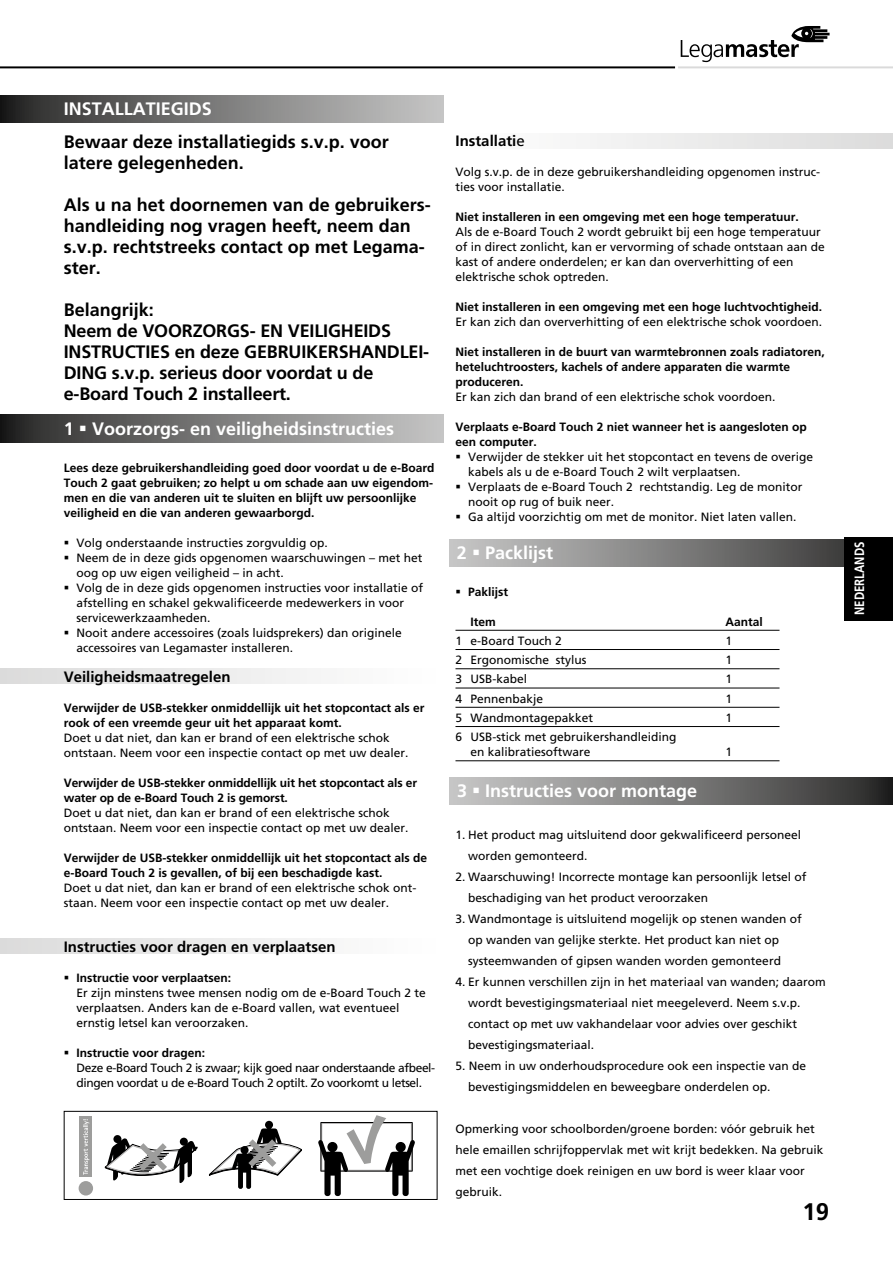
<style>
.page{position:relative;width:893px;height:1263px;background:#fff}
.page>*{position:absolute;margin:0;border:0;box-sizing:border-box;transform-origin:0 0}
.t1{font:700 24px "Frutiger LT Pro";color:#000}
.t2{font:700 18px/21px "Frutiger LT Pro";color:#000}
.t3{font:700 18px "Frutiger LT Pro";color:#fff}
.t4{font:700 15px "Frutiger LT Pro";color:#000}
.t5{font:700 13.5px "Frutiger LT Pro";color:#fff;scale:.85 1}
.t6{font:12px/15px "Frutiger LT Pro";color:#000}
.t7{font:700 12px/15px "Frutiger LT Pro";color:#000}
.t8{font:12px/15px "Frutiger LT Pro";letter-spacing:-.03em;color:#000}
.s1{font-weight:700}
.s2{font-weight:400}
</style>
<div class="page">
<svg style="left:590px;top:133px;width:303px;height:15px"></svg>
<svg style="left:0;top:669px;width:307px;height:15px"></svg>
<svg style="left:0;top:939px;width:307px;height:15px"></svg>
<hr style="left:0;top:66px;width:675px;height:2px;background:#000">
<hr style="left:678px;top:66px;width:215px;height:2px;background:#dadada">
<svg style="left:681px;top:26px;width:149px;height:36px"></svg>
<hr style="left:455px;top:630px;width:324px;height:1px;background:#000">
<hr style="left:455px;top:649px;width:324px;height:1px;background:#000">
<hr style="left:455px;top:668px;width:324px;height:1px;background:#000">
<hr style="left:455px;top:688px;width:324px;height:1px;background:#000">
<hr style="left:455px;top:707px;width:324px;height:1px;background:#000">
<hr style="left:455px;top:726px;width:324px;height:1px;background:#000">
<hr style="left:455px;top:760px;width:324px;height:1px;background:#000">
<div style="left:0;top:95px;width:444px;height:28px;background:linear-gradient(to right,#292827,#cbcbca)"></div>
<div style="left:0;top:415px;width:444px;height:27px;background:linear-gradient(to right,#292827,#cbcbca)"></div>
<svg style="left:449px;top:539px;width:396px;height:28px;background:#858584"></svg>
<svg style="left:105px;top:1135px;width:92px;height:48px"></svg>
<svg style="left:209px;top:1121px;width:93px;height:68px"></svg>
<svg style="left:318px;top:1115px;width:97px;height:81px"></svg>
<div style="left:80px;top:1116px;width:12px;height:61px;background:#9d9d9c"></div>
<div style="left:79px;top:1181px;width:14px;height:14px;background:#9d9d9c;border-radius:50%"></div>
<svg style="left:83px;top:1119px;width:6px;height:56px"></svg>
<div style="left:64px;top:1111px;width:373px;height:89px;border:1px solid #000"></div>
<div style="left:449px;top:777px;width:444px;height:28px;background:linear-gradient(to right,#ccc,#2b2b2a)"></div>
<div style="left:845px;top:537px;width:48px;height:83px;background:#000"></div>
<h2 class="t3" style="left:64px;top:98px;width:150px">INSTALLATIEGIDS</h2>
<h2 class="t2" style="left:64px;top:131px;width:327px">Bewaar deze installatiegids s.v.p. voor latere gelegenheden.</h2>
<h2 class="t2" style="left:64px;top:194px;width:369px">Als u na het doornemen van de gebruikers&shy;handleiding nog vragen heeft, neem dan s.v.p. rechtstreeks contact op met Legama&shy;ster.</h2>
<h2 class="t2" style="left:64px;top:299px;width:367px">Belangrijk:<br>Neem de VOORZORGS- EN VEILIGHEIDS<br>INSTRUCTIES en deze GEBRUIKERSHANDLEI-<br>DING s.v.p. serieus door voordat u de e-Board Touch 2 installeert.</h2>
<h2 class="t3" style="left:64px;top:418px;width:332px">1 ▪ Voorzorgs- en veiligheidsinstructies</h2>
<p class="t7" style="left:64px;top:460px;width:372px">Lees deze gebruikershandleiding goed door voordat u de e-Board Touch 2 gaat gebruiken; zo helpt u om schade aan uw eigendom&shy;men en die van anderen uit te sluiten en blijft uw persoonlijke veiligheid en die van anderen gewaarborgd.</p>
<p class="t6" style="left:64px;top:535px;width:266px">▪ Volg onderstaande instructies zorgvuldig op.</p>
<p class="t6" style="left:77px;top:550px;width:348px;text-indent:-13px">▪ Neem de in deze gids opgenomen waarschuwingen – met het oog op uw eigen veiligheid – in acht.</p>
<p class="t6" style="left:77px;top:580px;width:348px;text-indent:-13px">▪ Volg de in deze gids opgenomen instructies voor installatie of afstelling en schakel gekwalificeerde medewerkers in voor servicewerkzaamheden.</p>
<p class="t6" style="left:77px;top:625px;width:327px;text-indent:-13px">▪ Nooit andere accessoires (zoals luidsprekers) dan originele accessoires van Legamaster installeren.</p>
<p class="t4" style="left:64px;top:668px;width:168px">Veiligheidsmaatregelen</p>
<p class="t7" style="left:64px;top:700px;width:362px">Verwijder de USB-stekker onmiddellijk uit het stopcontact als er rook of een vreemde geur uit het apparaat komt.</p>
<p class="t6" style="left:64px;top:730px;width:346px">Doet u dat niet, dan kan er brand of een elektrische schok ontstaan. Neem voor een inspectie contact op met uw dealer.</p>
<p class="t7" style="left:64px;top:775px;width:355px">Verwijder de USB-stekker onmiddellijk uit het stopcontact als er water op de e-Board Touch 2 is gemorst.</p>
<p class="t6" style="left:64px;top:805px;width:346px">Doet u dat niet, dan kan er brand of een elektrische schok ontstaan. Neem voor een inspectie contact op met uw dealer.</p>
<p class="t7" style="left:64px;top:850px;width:365px">Verwijder de USB-stekker onmiddellijk uit het stopcontact als de e-Board Touch 2 is gevallen, of bij een beschadigde kast.</p>
<p class="t6" style="left:64px;top:880px;width:354px">Doet u dat niet, dan kan er brand of een elektrische schok ont&shy;staan. Neem voor een inspectie contact op met uw dealer.</p>
<p class="t4" style="left:64px;top:938px;width:273px">Instructies voor dragen en verplaatsen</p>
<p class="t6" style="left:77px;top:970px;width:351px;text-indent:-13px">▪ <span class="s1">Instructie voor verplaatsen:<br></span>Er zijn minstens twee mensen nodig om de e-Board Touch 2 te verplaatsen. Anders kan de e-Board vallen, wat eventueel ernstig letsel kan veroorzaken.</p>
<p class="t8" style="left:77px;top:1045px;width:360px;text-indent:-13px">▪ <span class="s1">Instructie voor dragen:<br></span>Deze e-Board Touch 2 is zwaar; kijk goed naar onderstaande afbeel&shy;dingen voordat u de e-Board Touch 2 optilt. Zo voorkomt u letsel.</p>
<p class="t4" style="left:455px;top:132px;width:71px">Installati<span class="s2">e</span></p>
<p class="t6" style="left:455px;top:164px;width:366px">Volg s.v.p. de in deze gebruikershandleiding opgenomen instruc&shy;ties voor installatie.</p>
<p class="t7" style="left:455px;top:209px;width:345px">Niet installeren in een omgeving met een hoge temperatuur.</p>
<p class="t6" style="left:455px;top:224px;width:371px">Als de e-Board Touch 2 wordt gebruikt bij een hoge temperatuur of in direct zonlicht, kan er vervorming of schade ontstaan aan de kast of andere onderdelen; er kan dan oververhitting of een elektrische schok optreden.</p>
<p class="t7" style="left:455px;top:299px;width:368px">Niet installeren in een omgeving met een hoge luchtvochtigheid.</p>
<p class="t6" style="left:455px;top:314px;width:368px">Er kan zich dan oververhitting of een elektrische schok voordoen.</p>
<p class="t7" style="left:455px;top:344px;width:371px">Niet installeren in de buurt van warmtebronnen zoals radiatoren, heteluchtroosters, kachels of andere apparaten die warmte produceren.</p>
<p class="t6" style="left:455px;top:389px;width:322px">Er kan zich dan brand of een elektrische schok voordoen.</p>
<p class="t7" style="left:455px;top:419px;width:353px">Verplaats e-Board Touch 2 niet wanneer het is aangesloten op een computer.</p>
<p class="t6" style="left:468px;top:449px;width:346px;text-indent:-13px">▪ Verwijder de stekker uit het stopcontact en tevens de overige kabels als u de e-Board Touch 2 wilt verplaatsen.</p>
<p class="t6" style="left:468px;top:479px;width:336px;text-indent:-13px">▪ Verplaats de e-Board Touch 2 rechtstandig. Leg de monitor nooit op rug of buik neer.</p>
<p class="t6" style="left:455px;top:509px;width:342px">▪ Ga altijd voorzichtig om met de monitor. Niet laten vallen.</p>
<h2 class="t3" style="left:457px;top:542px;width:98px">2 ▪ Packlijst</h2>
<p class="t7" style="left:455px;top:584px;width:54px">▪ Paklijst</p>
<p class="t7" style="left:470px;top:614px;width:27px">Item</p>
<p class="t7" style="left:725px;top:614px;width:39px">Aantal</p>
<p class="t6" style="left:455px;top:633px;width:108px">1 e-Board Touch 2</p>
<p class="t6" style="left:725px;top:633px;width:8px">1</p>
<p class="t6" style="left:455px;top:652px;width:132px">2 Ergonomische stylus</p>
<p class="t6" style="left:725px;top:652px;width:8px">1</p>
<p class="t6" style="left:455px;top:672px;width:73px">3 USB-kabel</p>
<p class="t6" style="left:725px;top:672px;width:8px">1</p>
<p class="t6" style="left:455px;top:691px;width:89px">4 Pennenbakje</p>
<p class="t6" style="left:725px;top:691px;width:8px">1</p>
<p class="t6" style="left:455px;top:710px;width:139px">5 Wandmontagepakket</p>
<p class="t6" style="left:725px;top:710px;width:8px">1</p>
<p class="t6" style="left:470px;top:729px;width:208px;text-indent:-15px">6 USB-stick met gebruikershandleiding en kalibratiesoftware</p>
<p class="t6" style="left:725px;top:744px;width:8px">1</p>
<h2 class="t3" style="left:457px;top:780px;width:242px">3 ▪ Instructies voor montage</h2>
<p class="t6" style="left:468px;top:824px;width:334px;line-height:21px;text-indent:-13px">1. Het product mag uitsluitend door gekwalificeerd personeel worden gemonteerd.</p>
<p class="t6" style="left:468px;top:866px;width:340px;line-height:21px;text-indent:-13px">2. Waarschuwing! Incorrecte montage kan persoonlijk letsel of beschadiging van het product veroorzaken</p>
<p class="t6" style="left:468px;top:908px;width:335px;line-height:21px;text-indent:-13px">3. Wandmontage is uitsluitend mogelijk op stenen wanden of op wanden van gelijke sterkte. Het product kan niet op systeemwanden of gipsen wanden worden gemonteerd</p>
<p class="t6" style="left:468px;top:971px;width:359px;line-height:21px;text-indent:-13px">4. Er kunnen verschillen zijn in het materiaal van wanden; daarom wordt bevestigingsmateriaal niet meegeleverd. Neem s.v.p. contact op met uw vakhandelaar voor advies over geschikt bevestigingsmateriaal.</p>
<p class="t6" style="left:468px;top:1055px;width:339px;line-height:21px;text-indent:-13px">5. Neem in uw onderhoudsprocedure ook een inspectie van de bevestigingsmiddelen en beweegbare onderdelen op.</p>
<p class="t6" style="left:455px;top:1118px;width:370px;line-height:21px">Opmerking voor schoolborden/groene borden: vóór gebruik het hele emaillen schrijfoppervlak met wit krijt bedekken. Na gebruik met een vochtige doek reinigen en uw bord is weer klaar voor gebruik.</p>
<h1 class="t1" style="left:802px;top:1198px;width:28px">19</h1>
<p class="t5" style="left:851px;top:615px;width:88px;rotate:-90deg">NEDERLANDS</p>
</div>
